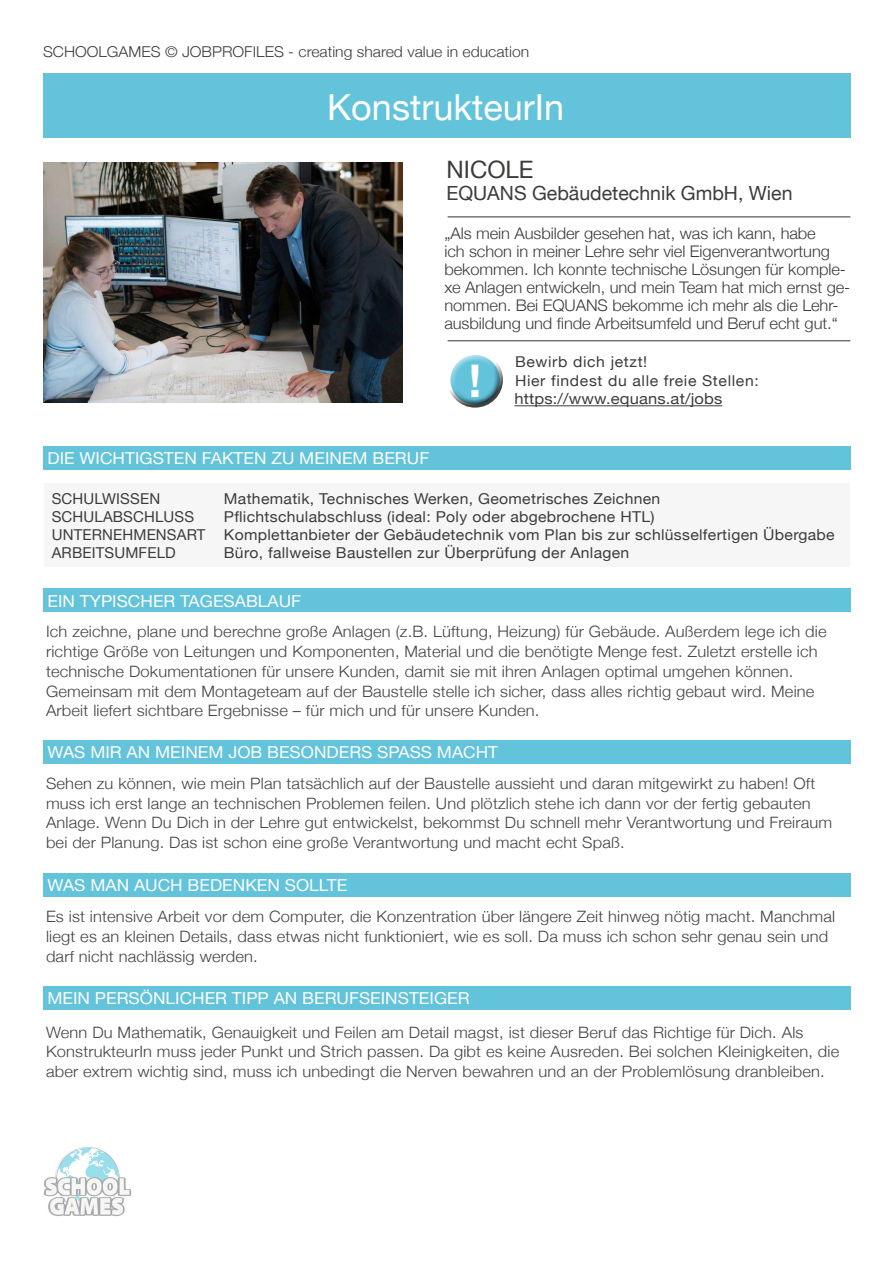
<style>
.page{position:relative;width:893px;height:1263px;background:#fff}
.page>*{position:absolute;margin:0;border:0;box-sizing:border-box;transform-origin:0 0}
.t1{font:700 45px "Helvetica Neue";color:#fff}
.t2{font:36px "Helvetica Neue";color:#fff}
.t3{font:24px "Helvetica Neue";color:#3c3c3a}
.t4{font:19.5px "Helvetica Neue";color:#3c3c3a}
.t5{font:16.5px "Helvetica Neue";color:#fff;scale:1.05 1}
.t6{font:300 16.05px/18px "Helvetica Neue";letter-spacing:-.005em;color:#3c3c3a}
.t7{font:300 15.6px/19.8px "Helvetica Neue";letter-spacing:.01em;color:#444443;scale:1.05 1}
.t8{font:15.15px "Helvetica Neue";letter-spacing:.01em;color:#3c3c3a;scale:1.09 1}
.t9{font:15px "Helvetica Neue";letter-spacing:.02em;color:#3c3c3a;scale:1.05 1}
.t10{font:300 15px "Helvetica Neue";color:#3c3c3a;scale:1.05 1}
.t11{font:15px "Helvetica Neue";letter-spacing:.02em;color:#3c3c3a}
.t12{font:15px "Helvetica Neue";letter-spacing:.04em;color:#3c3c3a;scale:1.05 1}
</style>
<div class="page">
<div style="left:44px;top:483px;width:806px;height:83px;background:#f6f6f6"></div>
<div style="left:43px;top:73px;width:807px;height:64px;background:#62c3db"></div>
<div style="left:43px;top:446px;width:807px;height:24px;background:#62c3db"></div>
<div style="left:43px;top:588px;width:807px;height:23px;background:#62c3db"></div>
<div style="left:43px;top:740px;width:807px;height:23px;background:#62c3db"></div>
<div style="left:43px;top:873px;width:807px;height:23px;background:#62c3db"></div>
<div style="left:43px;top:986px;width:807px;height:24px;background:#62c3db"></div>
<img style="left:43px;top:162px;width:359px;height:241px">
<hr style="left:448px;top:216px;width:402px;height:1px;background:#4a4a49">
<hr style="left:448px;top:340px;width:402px;height:1px;background:#4a4a49">
<div style="left:446px;top:351px;width:57px;height:41px;background:#fff;opacity:.75"></div>
<div style="left:446px;top:360px;width:57px;height:49px;background:#000;opacity:.75"></div>
<img style="left:44px;top:1147px;width:88px;height:69px">
<hr style="left:514px;top:405px;width:208px;height:1px;background:#3c3c3a">
<p class="t10" style="left:43px;top:39px;width:465px">SCHOOLGAMES © JOBPROFILES - creating shared value in education</p>
<p class="t2" style="left:327px;top:81px;width:238px">KonstrukteurIn</p>
<p class="t3" style="left:446px;top:152px;width:89px">NICOLE</p>
<p class="t4" style="left:446px;top:179px;width:348px">EQUANS Gebäudetechnik GmbH, Wien</p>
<p class="t6" style="left:444px;top:223px;width:373px">„Als mein Ausbilder gesehen hat, was ich kann, habe</p>
<p class="t6" style="left:444px;top:241px;width:407px">ich schon in meiner Lehre sehr viel Eigenverantwortung bekommen. Ich konnte technische Lösungen für komple&shy;xe Anlagen entwickeln, und mein Team hat mich ernst ge&shy;nommen. Bei EQUANS bekomme ich mehr als die Lehr&shy;ausbildung und finde Arbeitsumfeld und Beruf echt gut.“</p>
<p class="t5" style="left:47px;top:447px;width:365px">DIE WICHTIGSTEN FAKTEN ZU MEINEM BERUF</p>
<p class="t1" style="left:469px;top:346px;width:14px">!</p>
<p class="t12" style="left:515px;top:351px;width:128px">Bewirb dich jetzt!</p>
<p class="t12" style="left:515px;top:370px;width:234px">Hier findest du alle freie Stellen:</p>
<p class="t8" style="left:514px;top:388px;width:192px">https://www.equans.at/jobs</p>
<p class="t11" style="left:52px;top:488px;width:110px">SCHULWISSEN</p>
<p class="t11" style="left:52px;top:506px;width:144px">SCHULABSCHLUSS</p>
<p class="t11" style="left:52px;top:524px;width:155px">UNTERNEHMENSART</p>
<p class="t11" style="left:52px;top:542px;width:126px">ARBEITSUMFELD</p>
<p class="t9" style="left:224px;top:488px;width:417px">Mathematik, Technisches Werken, Geometrisches Zeichnen</p>
<p class="t9" style="left:224px;top:506px;width:412px">Pflichtschulabschluss (ideal: Poly oder abgebrochene HTL)</p>
<p class="t9" style="left:224px;top:524px;width:583px">Komplettanbieter der Gebäudetechnik vom Plan bis zur schlüsselfertigen Übergabe</p>
<p class="t9" style="left:224px;top:542px;width:388px">Büro, fallweise Baustellen zur Überprüfung der Anlagen</p>
<p class="t5" style="left:47px;top:589px;width:243px">EIN TYPISCHER TAGESABLAUF</p>
<p class="t7" style="left:46px;top:621px;width:745px">Ich zeichne, plane und berechne große Anlagen (z.B. Lüftung, Heizung) für Gebäude. Außerdem lege ich die richtige Größe von Leitungen und Komponenten, Material und die benötigte Menge fest. Zuletzt erstelle ich technische Dokumentationen für unsere Kunden, damit sie mit ihren Anlagen optimal umgehen können.<br>Gemeinsam mit dem Montageteam auf der Baustelle stelle ich sicher, dass alles richtig gebaut wird. Meine Arbeit liefert sichtbare Ergebnisse – für mich und für unsere Kunden.</p>
<p class="t5" style="left:47px;top:740px;width:431px">WAS MIR AN MEINEM JOB BESONDERS SPASS MACHT</p>
<p class="t7" style="left:46px;top:772px;width:750px">Sehen zu können, wie mein Plan tatsächlich auf der Baustelle aussieht und daran mitgewirkt zu haben! Oft muss ich erst lange an technischen Problemen feilen. Und plötzlich stehe ich dann vor der fertig gebauten Anlage. Wenn Du Dich in der Lehre gut entwickelst, bekommst Du schnell mehr Verantwortung und Freiraum bei der Planung. Das ist schon eine große Verantwortung und macht echt Spaß.</p>
<p class="t5" style="left:47px;top:873px;width:287px">WAS MAN AUCH BEDENKEN SOLLTE</p>
<p class="t7" style="left:46px;top:905px;width:753px">Es ist intensive Arbeit vor dem Computer, die Konzentration über längere Zeit hinweg nötig macht. Manchmal liegt es an kleinen Details, dass etwas nicht funktioniert, wie es soll. Da muss ich schon sehr genau sein und darf nicht nachlässig werden.</p>
<p class="t5" style="left:47px;top:987px;width:404px">MEIN PERSÖNLICHER TIPP AN BERUFSEINSTEIGER</p>
<p class="t7" style="left:46px;top:1021px;width:757px">Wenn Du Mathematik, Genauigkeit und Feilen am Detail magst, ist dieser Beruf das Richtige für Dich. Als<br>KonstrukteurIn muss jeder Punkt und Strich passen. Da gibt es keine Ausreden. Bei solchen Kleinigkeiten, die aber extrem wichtig sind, muss ich unbedingt die Nerven bewahren und an der Problemlösung dranbleiben.</p>
</div>
